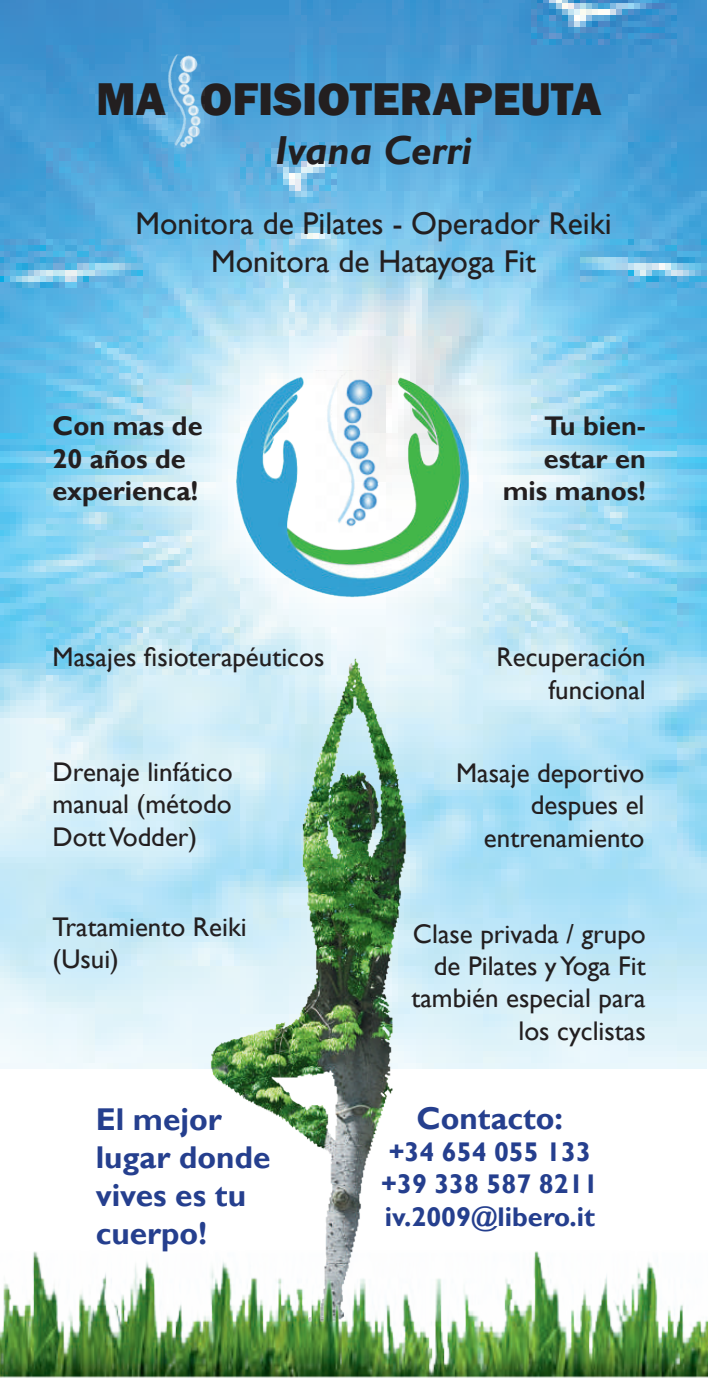
<style>
.page{position:relative;width:708px;height:1378px;background:#fff}
.page>*{position:absolute;margin:0;border:0;box-sizing:border-box;transform-origin:0 0}
.t1{font:800 47.25px "Franklin Gothic";color:#231f20}
.t2{font:italic 700 40.5px "Gill Sans";color:#231f20}
.t3{font:31.5px/37.8px "Gill Sans";color:#231f20;text-align:center}
.t4{font:700 31.5px/37.8px "Gill Sans";color:#253f8e}
.t5{font:27px/32.4px "Gill Sans";color:#231f20;text-align:right}
.t6{font:700 27px/32.4px "Gill Sans";color:#231f20}
.t7{font:700 27px/32.4px "Gill Sans";color:#253f8e}
</style>
<div class="page">
<img style="left:0;top:0;width:706px;height:1068px">
<img style="left:165px;top:618px;width:333px;height:627px">
<img style="left:161px;top:54px;width:43px;height:99px">
<img style="left:236px;top:370px;width:236px;height:230px">
<img style="left:315px;top:370px;width:76px;height:165px">
<img style="left:0;top:1245px;width:708px;height:133px">
<h1 class="t1" style="left:96px;top:69px;width:507px">MA OFISIOTERAPEUTA</h1>
<h2 class="t2" style="left:275px;top:126px;width:198px">Ivana Cerri</h2>
<p class="t3" style="left:135px;top:205px;width:478px">Monitora de Pilates - Operador Reiki<br>Monitora de Hatayoga Fit</p>
<p class="t6" style="left:53px;top:411px;width:151px">Con mas de<br>20 años de experienca!</p>
<p class="t5" style="left:53px;top:641px;width:273px">Masajes fisioterapéuticos</p>
<p class="t5" style="left:53px;top:756px;width:181px;text-align:justify">Drenaje linfático manual (método Dott Vodder)</p>
<p class="t5" style="left:53px;top:911px;width:196px;text-align:left">Tratamiento Reiki (Usui)</p>
<p class="t4" style="left:96px;top:1101px;width:176px">El mejor lugar donde vives es tu cuerpo!</p>
<p class="t6" style="left:503px;top:411px;width:145px;text-align:right">Tu bien&shy;estar en mis manos!</p>
<p class="t5" style="left:496px;top:641px;width:151px">Recuperación funcional</p>
<p class="t5" style="left:456px;top:757px;width:190px">Masaje deportivo despues el entrenamiento</p>
<p class="t5" style="left:411px;top:918px;width:236px">Clase privada / grupo de Pilates y Yoga Fit también especial para los cyclistas</p>
<p class="t4" style="left:416px;top:1100px;width:148px">Contacto:</p>
<p class="t7" style="left:381px;top:1136px;width:219px">+34 654 055 133 +39 338 587 8211 iv.2009@libero.it</p>
</div>
